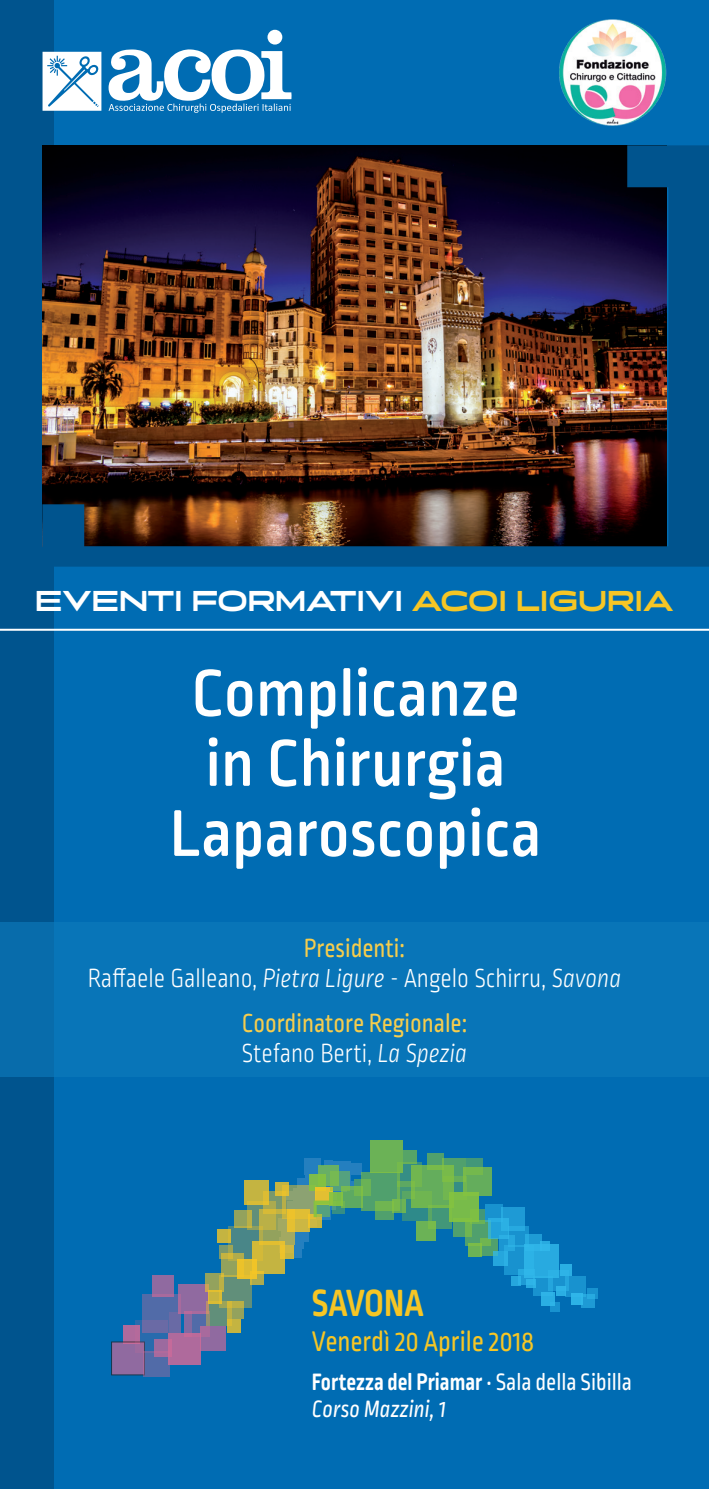
<style>
.page{position:relative;width:709px;height:1489px;background:#fff}
.page>*{position:absolute;margin:0;border:0;box-sizing:border-box;transform-origin:0 0}
.t1{font:500 69.75px/70px "Ropa Soft Pro";color:#fff;text-align:center}
.t2{font:700 40px "Ropa Soft Pro";letter-spacing:-.005em;color:#f6c625;scale:.9 1}
.t3{font:30px "Ropa Soft Pro";color:#f6c625;scale:.9 1}
.t4{font:700 29.5px "Briller";color:#fff;scale:.74 1}
.t5{font:300 27.5px/30px "Ropa Soft Pro";color:#fff;text-align:center;scale:.9 1}
.t6{font:27.5px/30px "Ropa Soft Pro";color:#f6cd4d;scale:.9 1}
.t7{font:700 25px/27.5px "Ropa Soft Pro";color:#fff;scale:.9 1}
.s1{color:#f6c625}
.s2{font-weight:400;color:#f6cd4d}
.s3{font-style:italic}
.s4{font-weight:300;color:#fff}
.s5{font-weight:300;font-style:italic;color:#fff}
.s6{font-weight:400}
.s7{font-weight:400;font-style:italic}
</style>
<div class="page">
<div style="left:0;top:0;width:709px;height:1488px;background:#006cb3"></div>
<div style="left:0;top:0;width:53px;height:1488px;background:#00548e"></div>
<div style="left:0;top:921px;width:709px;height:155px;background:#0d7abc"></div>
<svg style="left:284px;top:1243px;width:12px;height:6px"></svg>
<div style="left:293px;top:1236px;width:11px;height:12px;background:#247fbf"></div>
<div style="left:293px;top:1249px;width:8px;height:8px;background:#247fbf"></div>
<svg style="left:294px;top:1231px;width:15px;height:10px"></svg>
<div style="left:297px;top:1178px;width:12px;height:11px;background:#247fbf"></div>
<div style="left:306px;top:1172px;width:18px;height:18px;background:#247fbf"></div>
<div style="left:309px;top:1197px;width:21px;height:22px;background:#247fbf"></div>
<div style="left:332px;top:1177px;width:14px;height:14px;background:#54a17f"></div>
<div style="left:304px;top:1158px;width:16px;height:16px;background:#247fbf"></div>
<div style="left:324px;top:1159px;width:9px;height:9px;background:#247fbf"></div>
<div style="left:345px;top:1180px;width:9px;height:9px;background:#247fbf"></div>
<div style="left:350px;top:1162px;width:11px;height:12px;background:#247fbf"></div>
<div style="left:329px;top:1161px;width:22px;height:22px;background:#247fbf"></div>
<div style="left:123px;top:1325px;width:17px;height:18px;background:#af6a9c"></div>
<div style="left:112px;top:1341px;width:32px;height:33px;background:#906aa0"></div>
<div style="left:111px;top:1341px;width:34px;height:33px;border:1px solid #231f20"></div>
<svg style="left:135px;top:1320px;width:33px;height:32px"></svg>
<svg style="left:143px;top:1351px;width:27px;height:25px"></svg>
<svg style="left:154px;top:1339px;width:15px;height:17px"></svg>
<div style="left:169px;top:1333px;width:32px;height:31px;background:#af6a9c"></div>
<svg style="left:142px;top:1294px;width:36px;height:38px"></svg>
<div style="left:153px;top:1274px;width:21px;height:22px;background:#906aa0"></div>
<svg style="left:178px;top:1284px;width:31px;height:29px"></svg>
<div style="left:169px;top:1312px;width:11px;height:20px;background:#696aa5"></div>
<svg style="left:191px;top:1311px;width:16px;height:25px"></svg>
<svg style="left:184px;top:1311px;width:7px;height:25px"></svg>
<svg style="left:200px;top:1325px;width:25px;height:25px"></svg>
<svg style="left:207px;top:1300px;width:25px;height:25px"></svg>
<svg style="left:227px;top:1307px;width:17px;height:11px"></svg>
<svg style="left:227px;top:1319px;width:13px;height:13px"></svg>
<svg style="left:209px;top:1291px;width:10px;height:11px"></svg>
<svg style="left:205px;top:1273px;width:16px;height:18px"></svg>
<svg style="left:219px;top:1274px;width:33px;height:33px"></svg>
<svg style="left:221px;top:1258px;width:16px;height:18px"></svg>
<svg style="left:250px;top:1273px;width:13px;height:11px"></svg>
<svg style="left:237px;top:1260px;width:19px;height:17px"></svg>
<svg style="left:219px;top:1245px;width:9px;height:13px"></svg>
<div style="left:217px;top:1229px;width:13px;height:13px;background:#c4b441"></div>
<svg style="left:228px;top:1226px;width:31px;height:34px"></svg>
<svg style="left:234px;top:1210px;width:13px;height:18px"></svg>
<svg style="left:247px;top:1204px;width:16px;height:25px"></svg>
<svg style="left:251px;top:1240px;width:33px;height:33px"></svg>
<svg style="left:280px;top:1245px;width:14px;height:13px"></svg>
<svg style="left:259px;top:1208px;width:35px;height:35px"></svg>
<svg style="left:287px;top:1218px;width:23px;height:13px"></svg>
<svg style="left:244px;top:1180px;width:25px;height:24px"></svg>
<svg style="left:263px;top:1191px;width:19px;height:22px"></svg>
<svg style="left:282px;top:1184px;width:33px;height:34px"></svg>
<svg style="left:275px;top:1182px;width:13px;height:13px"></svg>
<svg style="left:308px;top:1214px;width:13px;height:13px"></svg>
<div style="left:309px;top:1174px;width:16px;height:16px;background:#7cbc4c"></div>
<div style="left:315px;top:1186px;width:18px;height:18px;background:#e3bf32"></div>
<svg style="left:313px;top:1200px;width:16px;height:17px"></svg>
<svg style="left:318px;top:1165px;width:21px;height:20px"></svg>
<svg style="left:330px;top:1170px;width:20px;height:20px"></svg>
<svg style="left:341px;top:1185px;width:20px;height:22px"></svg>
<svg style="left:329px;top:1191px;width:14px;height:14px"></svg>
<svg style="left:332px;top:1201px;width:12px;height:13px"></svg>
<svg style="left:354px;top:1179px;width:7px;height:16px"></svg>
<div style="left:370px;top:1139px;width:33px;height:33px;background:#6bb256"></div>
<svg style="left:361px;top:1172px;width:39px;height:38px"></svg>
<div style="left:403px;top:1149px;width:14px;height:14px;background:#56a467"></div>
<svg style="left:397px;top:1162px;width:25px;height:19px"></svg>
<svg style="left:397px;top:1181px;width:14px;height:17px"></svg>
<svg style="left:392px;top:1199px;width:10px;height:13px"></svg>
<svg style="left:375px;top:1200px;width:19px;height:19px"></svg>
<svg style="left:402px;top:1191px;width:27px;height:29px"></svg>
<div style="left:411px;top:1164px;width:43px;height:43px;background:linear-gradient(to bottom,#6ab157,#6ab156)"></div>
<svg style="left:427px;top:1153px;width:17px;height:16px"></svg>
<svg style="left:441px;top:1157px;width:24px;height:24px"></svg>
<div style="left:467px;top:1158px;width:16px;height:16px;background:#429779"></div>
<div style="left:463px;top:1167px;width:28px;height:28px;background:linear-gradient(to right,#6eb452,#62ac5d)"></div>
<svg style="left:444px;top:1176px;width:23px;height:23px"></svg>
<div style="left:449px;top:1192px;width:29px;height:29px;background:#78bb4a"></div>
<svg style="left:429px;top:1205px;width:23px;height:23px"></svg>
<div style="left:416px;top:1221px;width:20px;height:19px;background:linear-gradient(to right,#69b158,#70b651)"></div>
<svg style="left:453px;top:1221px;width:12px;height:15px"></svg>
<svg style="left:478px;top:1209px;width:6px;height:10px"></svg>
<svg style="left:465px;top:1219px;width:23px;height:26px"></svg>
<svg style="left:468px;top:1243px;width:14px;height:14px"></svg>
<svg style="left:480px;top:1238px;width:17px;height:17px"></svg>
<svg style="left:493px;top:1251px;width:11px;height:14px"></svg>
<div style="left:499px;top:1234px;width:15px;height:16px;background:#1b96d2"></div>
<svg style="left:488px;top:1221px;width:20px;height:18px"></svg>
<svg style="left:485px;top:1204px;width:18px;height:17px"></svg>
<div style="left:501px;top:1206px;width:24px;height:24px;background:linear-gradient(to bottom,#1a93d1,#28abe0)"></div>
<svg style="left:504px;top:1245px;width:20px;height:28px"></svg>
<svg style="left:508px;top:1225px;width:21px;height:21px"></svg>
<svg style="left:525px;top:1234px;width:17px;height:10px"></svg>
<div style="left:540px;top:1241px;width:9px;height:9px;background:#28aae0"></div>
<div style="left:524px;top:1244px;width:34px;height:33px;background:#28aae0"></div>
<svg style="left:519px;top:1269px;width:15px;height:15px"></svg>
<div style="left:526px;top:1279px;width:9px;height:8px;background:#2eb3e7"></div>
<div style="left:511px;top:1276px;width:9px;height:10px;background:#25a6dd"></div>
<svg style="left:533px;top:1275px;width:20px;height:20px"></svg>
<div style="left:541px;top:1292px;width:13px;height:13px;background:#2aaee3"></div>
<svg style="left:550px;top:1302px;width:9px;height:9px"></svg>
<svg style="left:548px;top:1269px;width:17px;height:21px"></svg>
<div style="left:560px;top:1263px;width:12px;height:12px;background:#2aaee3"></div>
<div style="left:565px;top:1275px;width:20px;height:21px;background:linear-gradient(to right,#1c99d4,#1790cd)"></div>
<div style="left:556px;top:1286px;width:10px;height:9px;background:#2eb3e7"></div>
<div style="left:571px;top:1292px;width:12px;height:12px;background:#2cb2e6"></div>
<div style="left:586px;top:1287px;width:11px;height:11px;background:#1892cf"></div>
<svg style="left:581px;top:1294px;width:14px;height:13px"></svg>
<svg style="left:317px;top:1204px;width:13px;height:13px"></svg>
<img style="left:559px;top:19px;width:107px;height:107px">
<div style="left:267px;top:30px;width:15px;height:15px;background:#fff;border-radius:50%"></div>
<svg style="left:43px;top:52px;width:58px;height:59px;background:#d6e7f2"></svg>
<svg style="left:108px;top:49px;width:183px;height:64px"></svg>
<hr style="left:0;top:628px;width:709px;height:2px;background:#fff">
<img style="left:42px;top:145px;width:667px;height:421px">
<p class="t4" style="left:35px;top:581px;width:864px">EVENTI FORMATIVI <span class="s1">ACOI LIGURIA</span></p>
<h1 class="t1" style="left:170px;top:661px;width:373px">Complicanze in Chirurgia<br>Laparoscopica</h1>
<p class="t5" style="left:88px;top:934px;width:594px"><span class="s2">Presidenti:<br></span>Raffaele Galleano, <span class="s3">Pietra Ligure</span> - Angelo Schirru, <span class="s3">Savona</span></p>
<p class="t6" style="left:242px;top:1009px;width:252px">Coordinatore Regionale:<br><span class="s4">Stefano Berti,</span> <span class="s5">La Spezia</span></p>
<h2 class="t2" style="left:312px;top:1279px;width:126px">SAVONA</h2>
<p class="t3" style="left:312px;top:1324px;width:248px">Venerdì 20 Aprile 2018</p>
<p class="t7" style="left:312px;top:1368px;width:357px">Fortezza del Priamar <span class="s6">• Sala della Sibilla<br></span><span class="s7">Corso Mazzini, 1</span></p>
</div>
